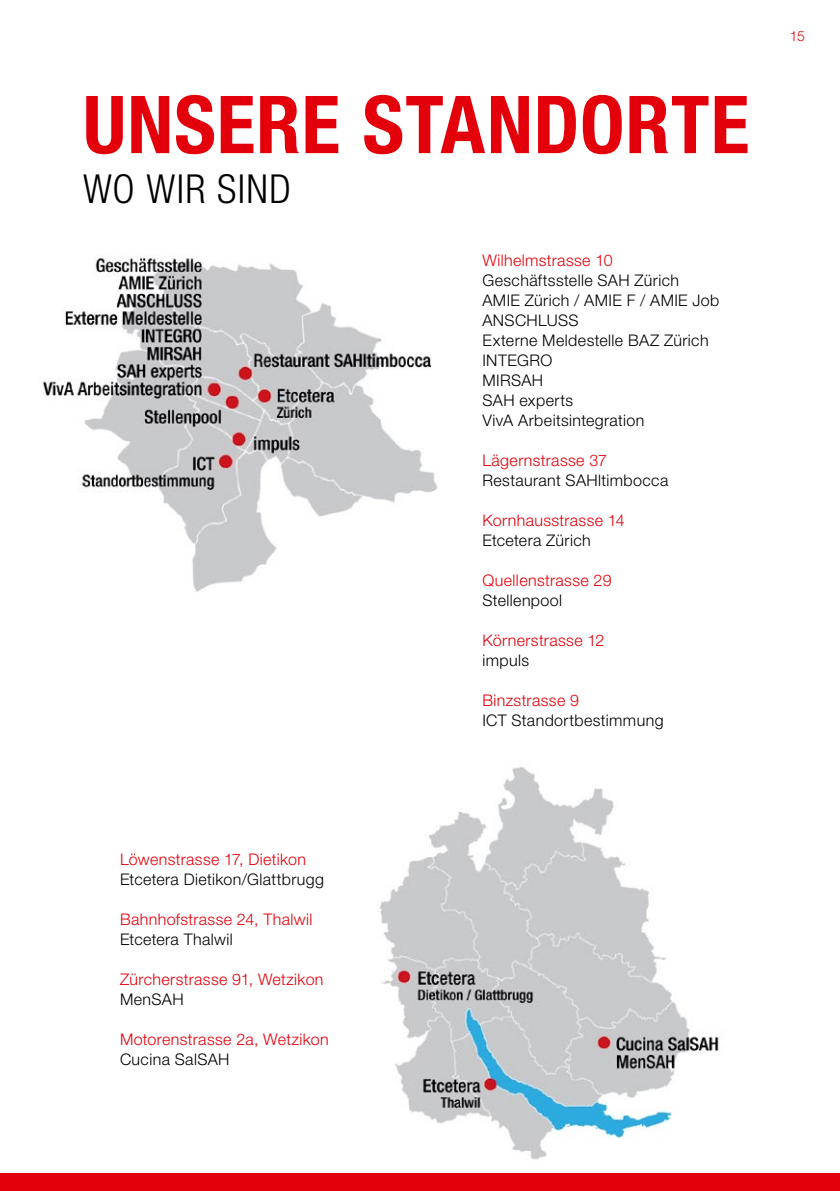
<style>
.page{position:relative;width:840px;height:1191px;background:#fff}
.page>*{position:absolute;margin:0;border:0;box-sizing:border-box;transform-origin:0 0}
.t1{font:700 condensed 80px "Helvetica Neue LT Pro";letter-spacing:.01em;color:#e3000b}
.t2{font:300 condensed 40px "Helvetica Neue LT Pro";letter-spacing:.035em;color:#000}
.t3{font:300 16px/20px "Helvetica Neue LT Pro";letter-spacing:.025em;color:#000}
.t4{font:300 16px "Helvetica Neue LT Pro";letter-spacing:.025em;color:#e3000b}
.t5{font:300 14px "Helvetica Neue LT Pro";color:#e3000b}
</style>
<div class="page">
<img style="left:40px;top:257px;width:759px;height:917px">
<div style="left:0;top:1174px;width:839px;height:17px;background:#e3000b"></div>
<h1 class="t1" style="left:83px;top:77px;width:667px">UNSERE STANDORTE</h1>
<h2 class="t2" style="left:83px;top:166px;width:209px">WO WIR SIND</h2>
<p class="t4" style="left:482px;top:250px;width:132px">Wilhelmstrasse 10</p>
<p class="t3" style="left:482px;top:269px;width:238px">Geschäftsstelle SAH Zürich<br>AMIE Zürich / AMIE F / AMIE Job<br>ANSCHLUSS<br>Externe Meldestelle BAZ Zürich<br>INTEGRO<br>MIRSAH<br>SAH experts<br>VivA Arbeitsintegration</p>
<p class="t4" style="left:482px;top:450px;width:126px">Lägernstrasse 37</p>
<p class="t3" style="left:482px;top:469px;width:187px">Restaurant SAHltimbocca</p>
<p class="t4" style="left:482px;top:510px;width:144px">Kornhausstrasse 14</p>
<p class="t3" style="left:482px;top:529px;width:110px">Etcetera Zürich</p>
<p class="t4" style="left:482px;top:570px;width:130px">Quellenstrasse 29</p>
<p class="t3" style="left:482px;top:589px;width:81px">Stellenpool</p>
<p class="t4" style="left:482px;top:630px;width:123px">Körnerstrasse 12</p>
<p class="t3" style="left:482px;top:649px;width:48px">impuls</p>
<p class="t4" style="left:482px;top:690px;width:98px">Binzstrasse 9</p>
<p class="t3" style="left:482px;top:709px;width:182px">ICT Standortbestimmung</p>
<p class="t5" style="left:789px;top:27px;width:16px">15</p>
<p class="t4" style="left:120px;top:849px;width:187px">Löwenstrasse 17, Dietikon</p>
<p class="t3" style="left:120px;top:869px;width:205px">Etcetera Dietikon/Glattbrugg</p>
<p class="t4" style="left:120px;top:909px;width:194px">Bahnhofstrasse 24, Thalwil</p>
<p class="t3" style="left:120px;top:929px;width:114px">Etcetera Thalwil</p>
<p class="t4" style="left:120px;top:969px;width:205px">Zürcherstrasse 91, Wetzikon</p>
<p class="t3" style="left:120px;top:989px;width:65px">MenSAH</p>
<p class="t4" style="left:120px;top:1029px;width:210px">Motorenstrasse 2a, Wetzikon</p>
<p class="t3" style="left:120px;top:1049px;width:111px">Cucina SalSAH</p>
</div>
